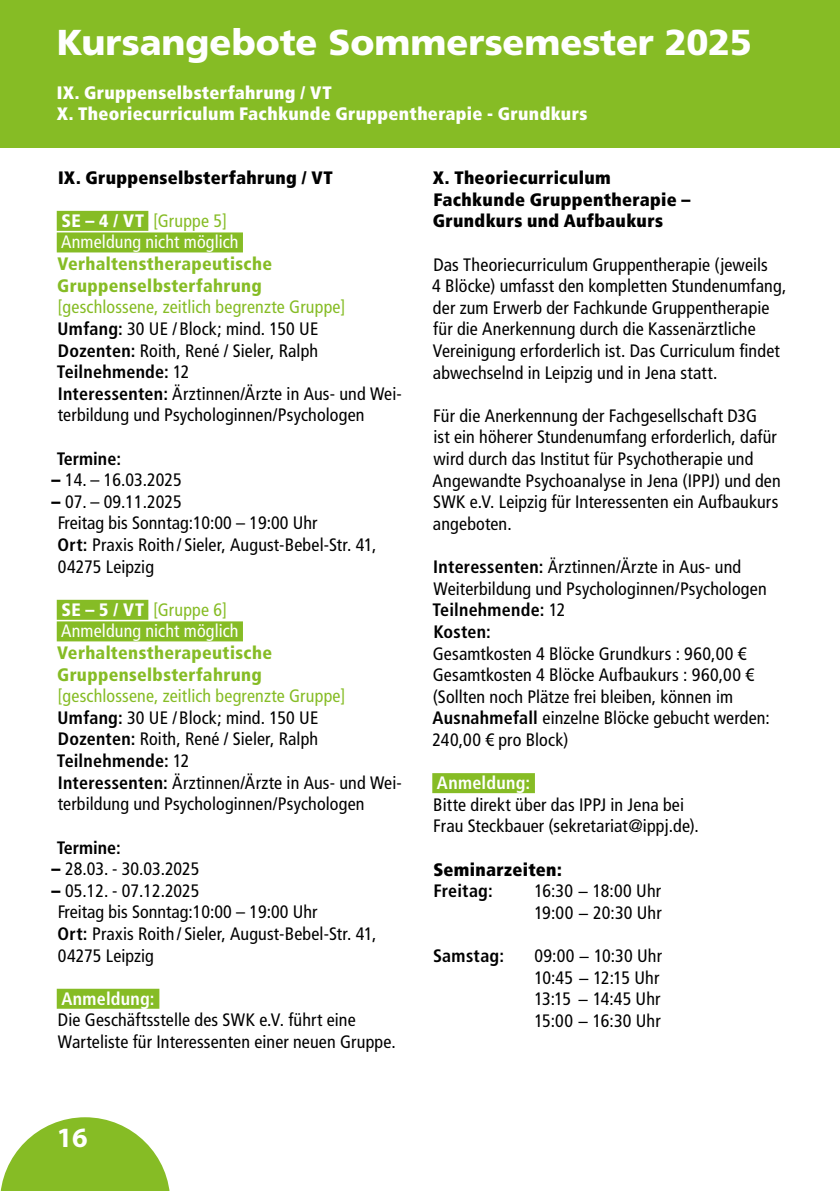
<style>
.page{position:relative;width:840px;height:1191px;background:#fff}
.page>*{position:absolute;margin:0;border:0;box-sizing:border-box;transform-origin:0 0}
.t1{font:900 36px "Frutiger LT Std";color:#fff}
.t2{font:700 28px "Myriad Pro";color:#fff}
.t3{font:condensed 18px/21.6px "Frutiger LT Std";letter-spacing:.005em;color:#000}
.t4{font:900 condensed 18px/21.6px "Frutiger LT Std";letter-spacing:.02em;color:#000}
.t5{font:900 condensed 18px/21.6px "Frutiger LT Std";letter-spacing:.02em;color:#86bc25}
.t6{font:900 condensed 18px/21.6px "Frutiger LT Std";letter-spacing:.02em;color:#fff}
.t7{font:condensed 18px/21.6px "Frutiger LT Std";letter-spacing:.01em;color:#fff}
.t8{font:700 condensed 18px "Frutiger LT Std";color:#000}
.t9{font:700 condensed 18px "Frutiger LT Std";letter-spacing:.015em;color:#fff}
.s1{font-weight:900}
.s2{color:#86bc25}
.s3{font-weight:700}
</style>
<div class="page">
<div style="left:0;top:0;width:839px;height:147px;background:#86bc25"></div>
<svg style="left:0;top:1117px;width:170px;height:74px"></svg>
<div style="left:57px;top:211px;width:91px;height:20px;background:#86bc25"></div>
<div style="left:57px;top:232px;width:186px;height:20px;background:#86bc25"></div>
<div style="left:57px;top:600px;width:91px;height:20px;background:#86bc25"></div>
<div style="left:57px;top:621px;width:186px;height:20px;background:#86bc25"></div>
<div style="left:57px;top:988px;width:102px;height:20px;background:#86bc25"></div>
<div style="left:432px;top:773px;width:102px;height:20px;background:#86bc25"></div>
<h1 class="t1" style="left:57px;top:21px;width:696px">Kursangebote Sommersemester 2025</h1>
<p class="t6" style="left:57px;top:81px;width:532px">IX. Gruppenselbsterfahrung / VT<br>X. Theoriecurriculum Fachkunde Gruppentherapie - Grundkurs</p>
<p class="t4" style="left:58px;top:166px;width:276px">IX. Gruppenselbsterfahrung / VT</p>
<p class="t7" style="left:61px;top:210px;width:179px"><span class="s1">SE – 4 / VT</span> <span class="s2">[Gruppe 5]<br></span>Anmeldung nicht möglich</p>
<p class="t5" style="left:57px;top:253px;width:216px">Verhaltenstherapeutische<br>Gruppenselbsterfahrung</p>
<p class="t3" style="left:57px;top:296px;width:346px"><span class="s2">[geschlossene, zeitlich begrenzte Gruppe] </span><span class="s3">Umfang:</span> 30 UE / Block; mind. 150 UE<br><span class="s3">Dozenten:</span> Roith, René / Sieler, Ralph <span class="s3">Teilnehmende:</span> 12<br><span class="s3">Interessenten:</span> Ärztinnen/Ärzte in Aus- und Wei&shy;terbildung und Psychologinnen/Psychologen</p>
<p class="t8" style="left:57px;top:447px;width:66px">Termine:</p>
<p class="t3" style="left:51px;top:469px;width:132px"><span class="s1">–</span> 14. – 16.03.2025</p>
<p class="t3" style="left:57px;top:491px;width:320px;text-indent:-6px"><span class="s1">–</span> 07. – 09.11.2025<br>Freitag bis Sonntag:10:00 – 19:00 Uhr<br><span class="s3">Ort:</span> Praxis Roith / Sieler, August-Bebel-Str. 41,<br>04275 Leipzig</p>
<p class="t7" style="left:61px;top:599px;width:179px"><span class="s1">SE – 5 / VT</span> <span class="s2">[Gruppe 6]<br></span>Anmeldung nicht möglich</p>
<p class="t5" style="left:57px;top:642px;width:216px">Verhaltenstherapeutische<br>Gruppenselbsterfahrung</p>
<p class="t3" style="left:57px;top:685px;width:346px"><span class="s2">[geschlossene, zeitlich begrenzte Gruppe] </span><span class="s3">Umfang:</span> 30 UE / Block; mind. 150 UE<br><span class="s3">Dozenten:</span> Roith, René / Sieler, Ralph <span class="s3">Teilnehmende:</span> 12<br><span class="s3">Interessenten:</span> Ärztinnen/Ärzte in Aus- und Wei&shy;terbildung und Psychologinnen/Psychologen</p>
<p class="t8" style="left:57px;top:836px;width:66px">Termine:</p>
<p class="t3" style="left:51px;top:858px;width:149px"><span class="s1">–</span> 28.03. - 30.03.2025</p>
<p class="t3" style="left:57px;top:879px;width:320px;text-indent:-6px"><span class="s1">–</span> 05.12. - 07.12.2025<br>Freitag bis Sonntag:10:00 – 19:00 Uhr<br><span class="s3">Ort:</span> Praxis Roith / Sieler, August-Bebel-Str. 41,<br>04275 Leipzig</p>
<p class="t9" style="left:61px;top:987px;width:95px">Anmeldung:</p>
<p class="t3" style="left:58px;top:1009px;width:339px">Die Geschäftsstelle des SWK e.V. führt eine<br>Warteliste für Interessenten einer neuen Gruppe.</p>
<h2 class="t2" style="left:57px;top:1119px;width:33px">16</h2>
<p class="t4" style="left:432px;top:167px;width:259px">X. Theoriecurriculum<br>Fachkunde Gruppentherapie –<br>Grundkurs und Aufbaukurs</p>
<p class="t3" style="left:432px;top:254px;width:355px">Das Theoriecurriculum Gruppentherapie (jeweils<br>4 Blöcke) umfasst den kompletten Stundenumfang, der zum Erwerb der Fachkunde Gruppentherapie für die Anerkennung durch die Kassenärztliche Vereinigung erforderlich ist. Das Curriculum findet abwechselnd in Leipzig und in Jena statt.</p>
<p class="t3" style="left:432px;top:405px;width:349px">Für die Anerkennung der Fachgesellschaft D3G<br>ist ein höherer Stundenumfang erforderlich, dafür wird durch das Institut für Psychotherapie und Angewandte Psychoanalyse in Jena (IPPJ) und den SWK e.V. Leipzig für Interessenten ein Aufbaukurs angeboten.</p>
<p class="t3" style="left:432px;top:556px;width:336px"><span class="s3">Interessenten:</span> Ärztinnen/Ärzte in Aus- und<br>Weiterbildung und Psychologinnen/Psychologen<br><span class="s3">Teilnehmende:</span> 12<br><span class="s3">Kosten:</span></p>
<p class="t3" style="left:432px;top:642px;width:338px">Gesamtkosten 4 Blöcke Grundkurs : 960,00 € Gesamtkosten 4 Blöcke Aufbaukurs : 960,00 € (Sollten noch Plätze frei bleiben, können im <span class="s3">Ausnahmefall</span> einzelne Blöcke gebucht werden:<br>240,00 € pro Block)</p>
<p class="t9" style="left:436px;top:772px;width:95px">Anmeldung:</p>
<p class="t3" style="left:433px;top:794px;width:267px">Bitte direkt über das IPPJ in Jena bei<br>Frau Steckbauer (sekretariat@ippj.de).</p>
<p class="t4" style="left:433px;top:858px;width:130px">Seminarzeiten:</p>
<p class="t8" style="left:433px;top:880px;width:61px">Freitag:</p>
<p class="t3" style="left:534px;top:880px;width:129px">16:30 − 18:00 Uhr<br>19:00 − 20:30 Uhr</p>
<p class="t8" style="left:433px;top:945px;width:72px">Samstag:</p>
<p class="t3" style="left:534px;top:945px;width:129px">09:00 − 10:30 Uhr<br>10:45 − 12:15 Uhr<br>13:15 − 14:45 Uhr<br>15:00 − 16:30 Uhr</p>
</div>
